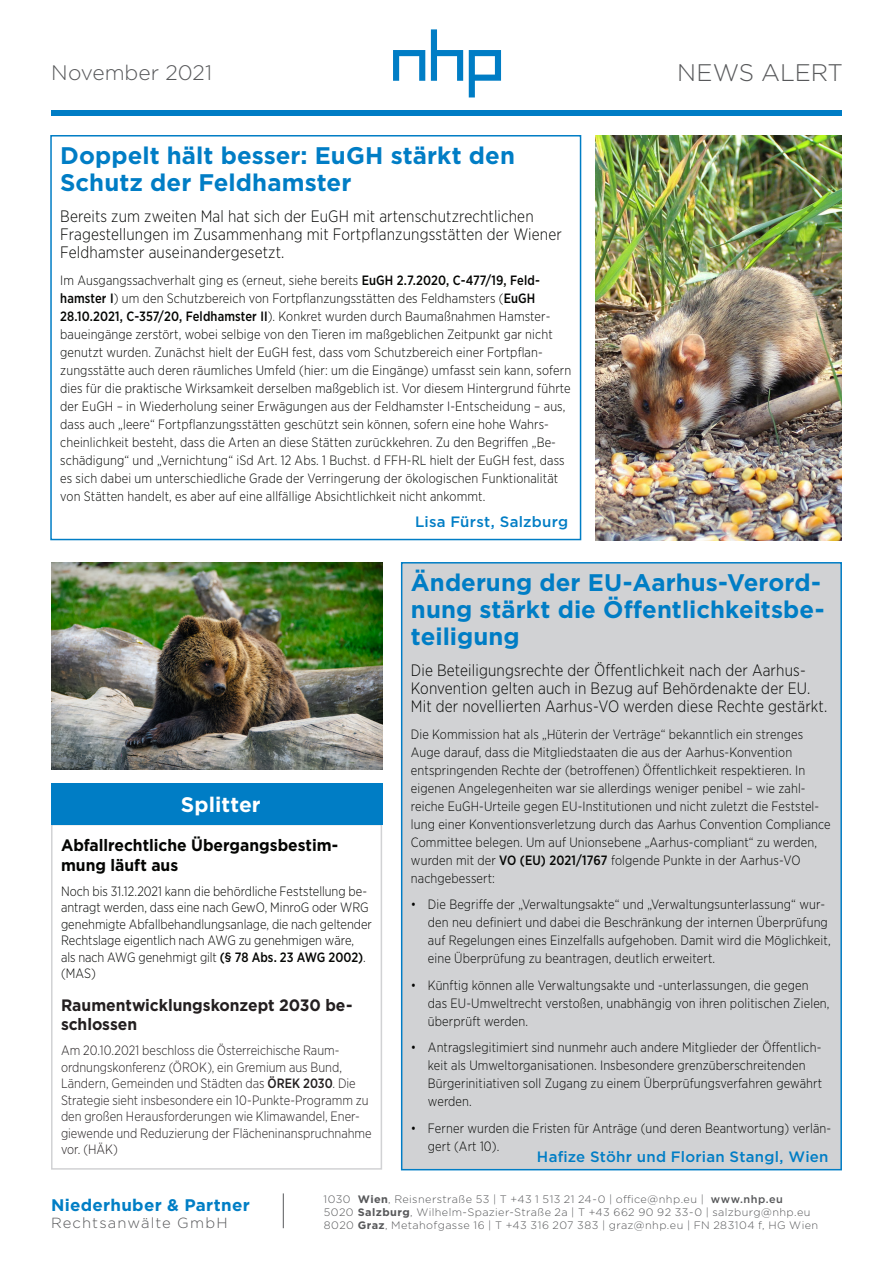
<style>
.page{position:relative;width:893px;height:1263px;background:#fff}
.page>*{position:absolute;margin:0;border:0;box-sizing:border-box;transform-origin:0 0}
.Einleitung{font:700 24px/27px "Gotham";color:#007dc5}
.t1{font:300 24px "Gotham";letter-spacing:-.005em;color:#57585a}
.t2{font:300 21px "Gotham";color:#57585a}
.Headline{font:700 21px "Gotham";color:#fff}
.t3{font:700 16.8px "Gotham";letter-spacing:.02em;color:#007ec5}
.Einleitung-2{font:300 16.5px/18px "Gotham Narrow";letter-spacing:.01em;color:#040503;scale:.95 1}
.Text{font:700 16.5px/19.5px "Gotham";letter-spacing:-.005em;color:#040503;scale:.95 1}
.Text-2{font:700 16.5px/19.5px "Gotham";letter-spacing:-.005em;color:#231f20;scale:.95 1}
.Headline-2{font:500 15px "Gotham";letter-spacing:.02em;color:#007dc5}
.t4{font:300 14.7px "Gotham";letter-spacing:.075em;color:#57585a}
.Einleitung-3{font:300 13.5px/18px "Gotham Narrow";letter-spacing:.01em;color:#040503;scale:.95 1}
.Text-3{font:300 13.5px/16.5px "Gotham Narrow";color:#231f20;scale:.95 1}
.Text-4{font:300 13.5px/16.5px "Gotham Narrow";color:#040503;scale:.95 1}
.t5{font:300 10.8px/12.9px "Gotham";letter-spacing:.035em;color:#57585a}
.s1{font-weight:500}
.s2{font-weight:700}
</style>
<div class="page">
<svg style="left:393px;top:50px;width:32px;height:31px"></svg>
<svg style="left:431px;top:29px;width:32px;height:52px"></svg>
<svg style="left:469px;top:50px;width:32px;height:47px"></svg>
<div style="left:51px;top:110px;width:791px;height:5px;background:#007dc5"></div>
<hr style="left:283px;top:1193px;width:1px;height:35px;background:#57585a">
<div style="left:51px;top:824px;width:331px;height:346px;border:2px solid #d1d2d4"></div>
<div style="left:50px;top:135px;width:531px;height:405px;border:2px solid #007dc5"></div>
<div style="left:51px;top:783px;width:331px;height:41px;background:#007dc5"></div>
<img style="left:595px;top:135px;width:247px;height:405px">
<div style="left:402px;top:563px;width:439px;height:607px;background:#d1d2d4"></div>
<div style="left:401px;top:562px;width:441px;height:608px;border:2px solid #007dc5"></div>
<img style="left:51px;top:562px;width:331px;height:208px">
<h2 class="t2" style="left:51px;top:59px;width:162px">November 2021</h2>
<h1 class="t1" style="left:677px;top:57px;width:167px">NEWS ALERT</h1>
<p class="Einleitung" style="left:60px;top:142px;width:456px">Doppelt hält besser: EuGH stärkt den<br>Schutz der Feldhamster</p>
<p class="Einleitung-2" style="left:60px;top:207px;width:530px">Bereits zum zweiten Mal hat sich der EuGH mit artenschutzrechtlichen<br>Fragestellungen im Zusammenhang mit Fortpflanzungsstätten der Wiener<br>Feldhamster auseinandergesetzt.</p>
<p class="Einleitung-3" style="left:60px;top:270px;width:539px">Im Ausgangssachverhalt ging es (erneut, siehe bereits <span class="s1">EuGH 2.7.2020, C-477/19, Feld&shy;hamster I</span>) um den Schutzbereich von Fortpflanzungsstätten des Feldhamsters (<span class="s1">EuGH 28.10.2021, C-357/20, Feldhamster II</span>). Konkret wurden durch Baumaßnahmen Hamster&shy;baueingänge zerstört, wobei selbige von den Tieren im maßgeblichen Zeitpunkt gar nicht genutzt wurden. Zunächst hielt der EuGH fest, dass vom Schutzbereich einer Fortpflan&shy;zungsstätte auch deren räumliches Umfeld (hier: um die Eingänge) umfasst sein kann, sofern dies für die praktische Wirksamkeit derselben maßgeblich ist. Vor diesem Hintergrund führte der EuGH – in Wiederholung seiner Erwägungen aus der Feldhamster I-Entscheidung – aus, dass auch „leere“ Fortpflanzungsstätten geschützt sein können, sofern eine hohe Wahrs&shy;cheinlichkeit besteht, dass die Arten an diese Stätten zurückkehren. Zu den Begriffen „Be&shy;schädigung“ und „Vernichtung“ iSd Art. 12 Abs. 1 Buchst. d FFH-RL hielt der EuGH fest, dass es sich dabei um unterschiedliche Grade der Verringerung der ökologischen Funktionalität von Stätten handelt, es aber auf eine allfällige Absichtlichkeit nicht ankommt.</p>
<p class="Headline" style="left:181px;top:791px;width:81px">Splitter</p>
<p class="Text" style="left:61px;top:836px;width:293px">Abfallrechtliche Übergangsbestim&shy;mung läuft aus</p>
<p class="Text-4" style="left:61px;top:882px;width:329px">Noch bis 31.12.2021 kann die behördliche Feststellung be&shy;antragt werden, dass eine nach GewO, MinroG oder WRG genehmigte Abfallbehandlungsanlage, die nach geltender Rechtslage eigentlich nach AWG zu genehmigen wäre,<br>als nach AWG genehmigt gilt <span class="s1">(§ 78 Abs. 23 AWG 2002)</span>. (MAS)</p>
<p class="Text-2" style="left:61px;top:995px;width:308px">Raumentwicklungskonzept 2030 be&shy;schlossen</p>
<p class="Text-3" style="left:61px;top:1042px;width:329px">Am 20.10.2021 beschloss die Österreichische Raum&shy;ordnungskonferenz (ÖROK), ein Gremium aus Bund, Ländern, Gemeinden und Städten das <span class="s1">ÖREK 2030</span>. Die Strategie sieht insbesondere ein 10-Punkte-Programm zu den großen Herausforderungen wie Klimawandel, Ener&shy;giewende und Reduzierung der Flächeninanspruchnahme vor. (HÄK)</p>
<p class="Headline-2" style="left:415px;top:512px;width:155px">Lisa Fürst, Salzburg</p>
<p class="Einleitung" style="left:411px;top:569px;width:415px">Änderung der EU-Aarhus-Verord&shy;nung stärkt die Öffentlichkeitsbe&shy;teiligung</p>
<p class="Einleitung-2" style="left:411px;top:661px;width:440px">Die Beteiligungsrechte der Öffentlichkeit nach der Aarhus-<br>Konvention gelten auch in Bezug auf Behördenakte der EU.<br>Mit der novellierten Aarhus-VO werden diese Rechte gestärkt.</p>
<p class="Einleitung-3" style="left:411px;top:724px;width:443px">Die Kommission hat als „Hüterin der Verträge“ bekanntlich ein strenges Auge darauf, dass die Mitgliedstaaten die aus der Aarhus-Konvention entspringenden Rechte der (betroffenen) Öffentlichkeit respektieren. In eigenen Angelegenheiten war sie allerdings weniger penibel – wie zahl&shy;reiche EuGH-Urteile gegen EU-Institutionen und nicht zuletzt die Feststel&shy;lung einer Konventionsverletzung durch das Aarhus Convention Compliance Committee belegen. Um auf Unionsebene „Aarhus-compliant“ zu werden, wurden mit der <span class="s1">VO (EU) 2021/1767</span> folgende Punkte in der Aarhus-VO nachgebessert:</p>
<p class="Einleitung-3" style="left:428px;top:895px;width:425px;text-indent:-17px">• Die Begriffe der „Verwaltungsakte“ und „Verwaltungsunterlassung“ wur&shy;den neu definiert und dabei die Beschränkung der internen Überprüfung auf Regelungen eines Einzelfalls aufgehoben. Damit wird die Möglichkeit, eine Überprüfung zu beantragen, deutlich erweitert.</p>
<p class="Einleitung-3" style="left:428px;top:975px;width:424px;text-indent:-17px">• Künftig können alle Verwaltungsakte und -unterlassungen, die gegen das EU-Umweltrecht verstoßen, unabhängig von ihren politischen Zielen, überprüft werden.</p>
<p class="Einleitung-3" style="left:428px;top:1038px;width:416px;text-indent:-17px">• Antragslegitimiert sind nunmehr auch andere Mitglieder der Öffentlich&shy;keit als Umweltorganisationen. Insbesondere grenzüberschreitenden Bürgerinitiativen soll Zugang zu einem Überprüfungsverfahren gewährt werden.</p>
<p class="Einleitung-3" style="left:428px;top:1118px;width:426px;text-indent:-17px">• Ferner wurden die Fristen für Anträge (und deren Beantwortung) verlän&shy;gert (Art 10).</p>
<p class="Headline-2" style="left:537px;top:1147px;width:293px">Hafize Stöhr und Florian Stangl, Wien</p>
<p class="t3" style="left:51px;top:1193px;width:200px">Niederhuber &amp; Partner</p>
<p class="t4" style="left:51px;top:1214px;width:178px">Rechtsanwälte GmbH</p>
<p class="t5" style="left:323px;top:1192px;width:496px">1030 <span class="s2">Wien</span>, Reisnerstraße 53 | T +43 1 513 21 24-0 | office@nhp.eu | <span class="s1">www.nhp.eu<br></span>5020 <span class="s2">Salzburg</span>, Wilhelm-Spazier-Straße 2a | T +43 662 90 92 33-0 | salzburg@nhp.eu<br>8020 <span class="s2">Graz</span>, Metahofgasse 16 | T +43 316 207 383 | graz@nhp.eu | FN 283104 f, HG Wien</p>
</div>
